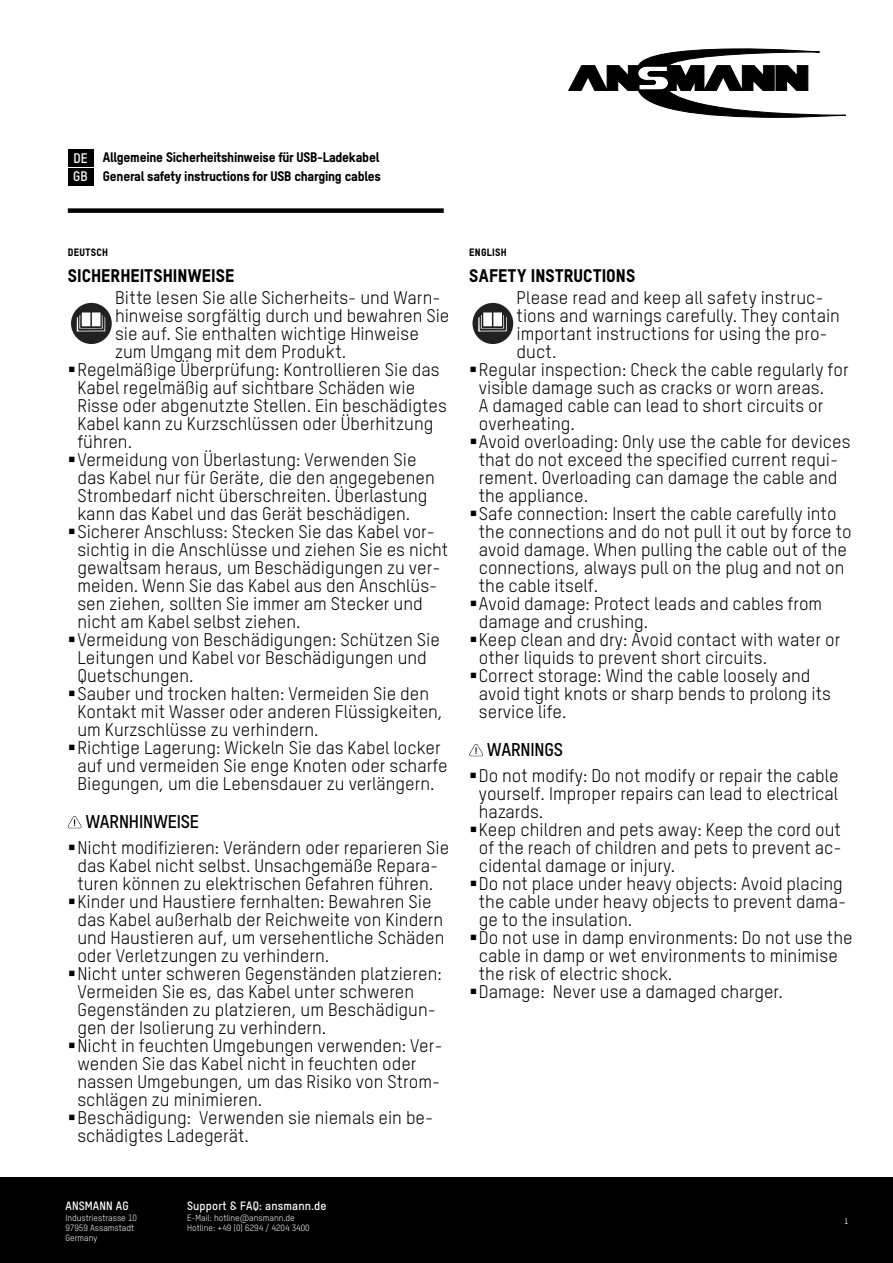
<style>
.page{position:relative;width:893px;height:1263px;background:#fff}
.page>*{position:absolute;margin:0;border:0;box-sizing:border-box;transform-origin:0 0}
.t1{font:18px/18px "TSTARPRO";color:#000}
.t2{font:800 18px "TSTARPRO";letter-spacing:.005em;color:#000}
.t3{font:18px "T Star Pro Bold";letter-spacing:-.01em;color:#000}
.t4{font:13.5px/19px "T Star Pro Heavy";letter-spacing:-.02em;color:#000}
.t5{font:13.5px/18.8px "T Star Pro Bold";color:#fff}
.t6{font:11.7px "T Star Pro Bold";letter-spacing:.01em;color:#fff}
.t7{font:800 10.5px "TSTARPRO";letter-spacing:.03em;color:#000}
.t8{font:8.85px/10.2px "T Star Pro Regular";color:#fff}
.t9{font:7.5px "T Star Pro Medium";color:#fff}
</style>
<div class="page">
<div style="left:0;top:1178px;width:893px;height:85px;background:#000"></div>
<svg style="left:569px;top:49px;width:277px;height:68px"></svg>
<svg style="left:71px;top:303px;width:41px;height:41px"></svg>
<svg style="left:68px;top:816px;width:13px;height:12px"></svg>
<svg style="left:472px;top:303px;width:41px;height:41px"></svg>
<svg style="left:469px;top:744px;width:14px;height:12px"></svg>
<div style="left:68px;top:208px;width:376px;height:5px;background:#000"></div>
<div style="left:68px;top:149px;width:25px;height:17px;background:#000"></div>
<div style="left:68px;top:168px;width:25px;height:17px;background:#000"></div>
<p class="t5" style="left:73px;top:147px;width:16px">DE<br>GB</p>
<p class="t4" style="left:103px;top:147px;width:279px">Allgemeine Sicherheitshinweise für USB-Ladekabel<br>General safety instructions for USB charging cables</p>
<p class="t7" style="left:68px;top:245px;width:42px">DEUTSCH</p>
<p class="t2" style="left:68px;top:263px;width:168px">SICHERHEITSHINWEISE</p>
<p class="t1" style="left:115px;top:288px;width:336px">Bitte lesen Sie alle Sicherheits- und Warn&shy;hinweise sorgfältig durch und bewahren Sie sie auf. Sie enthalten wichtige Hinweise zum Umgang mit dem Produkt.</p>
<p class="t1" style="left:77px;top:360px;width:371px;text-indent:-10px">▪Regelmäßige Überprüfung: Kontrollieren Sie das Kabel regelmäßig auf sichtbare Schäden wie Risse oder abgenutzte Stellen. Ein beschädigtes Kabel kann zu Kurzschlüssen oder Überhitzung führen.</p>
<p class="t1" style="left:77px;top:450px;width:359px;text-indent:-10px">▪Vermeidung von Überlastung: Verwenden Sie das Kabel nur für Geräte, die den angegebenen Strombedarf nicht überschreiten. Überlastung kann das Kabel und das Gerät beschädigen.</p>
<p class="t1" style="left:77px;top:522px;width:372px;text-indent:-10px">▪Sicherer Anschluss: Stecken Sie das Kabel vor&shy;sichtig in die Anschlüsse und ziehen Sie es nicht gewaltsam heraus, um Beschädigungen zu ver&shy;meiden. Wenn Sie das Kabel aus den Anschlüs&shy;sen ziehen, sollten Sie immer am Stecker und nicht am Kabel selbst ziehen.</p>
<p class="t1" style="left:77px;top:630px;width:364px;text-indent:-10px">▪Vermeidung von Beschädigungen: Schützen Sie<br>Leitungen und Kabel vor Beschädigungen und<br>Quetschungen.</p>
<p class="t1" style="left:77px;top:684px;width:367px;text-indent:-10px">▪Sauber und trocken halten: Vermeiden Sie den<br>Kontakt mit Wasser oder anderen Flüssigkeiten, um Kurzschlüsse zu verhindern.</p>
<p class="t1" style="left:68px;top:738px;width:381px;text-align:center">▪Richtige Lagerung: Wickeln Sie das Kabel locker auf und vermeiden Sie enge Knoten oder scharfe<br>Biegungen, um die Lebensdauer zu verlängern.</p>
<p class="t3" style="left:85px;top:808px;width:115px">WARNHINWEISE</p>
<p class="t1" style="left:68px;top:837px;width:383px;text-align:center">▪Nicht modifizieren: Verändern oder reparieren Sie das Kabel nicht selbst. Unsachgemäße Repara&shy;turen können zu elektrischen Gefahren führen.</p>
<p class="t1" style="left:77px;top:891px;width:369px;text-indent:-10px">▪Kinder und Haustiere fernhalten: Bewahren Sie das Kabel außerhalb der Reichweite von Kindern und Haustieren auf, um versehentliche Schäden oder Verletzungen zu verhindern.</p>
<p class="t1" style="left:77px;top:963px;width:366px;text-indent:-10px">▪Nicht unter schweren Gegenständen platzieren:<br>Vermeiden Sie es, das Kabel unter schweren Gegenständen zu platzieren, um Beschädigun&shy;gen der Isolierung zu verhindern.</p>
<p class="t1" style="left:77px;top:1035px;width:367px;text-indent:-10px">▪Nicht in feuchten Umgebungen verwenden: Ver&shy;wenden Sie das Kabel nicht in feuchten oder nassen Umgebungen, um das Risiko von Strom&shy;schlägen zu minimieren.</p>
<p class="t1" style="left:77px;top:1107px;width:357px;text-indent:-10px">▪Beschädigung: Verwenden sie niemals ein be&shy;schädigtes Ladegerät.</p>
<p class="t7" style="left:469px;top:245px;width:39px">ENGLISH</p>
<p class="t2" style="left:469px;top:263px;width:167px">SAFETY INSTRUCTIONS</p>
<p class="t1" style="left:517px;top:288px;width:325px">Please read and keep all safety instruc&shy;tions and warnings carefully. They contain important instructions for using the pro&shy;duct.</p>
<p class="t1" style="left:479px;top:360px;width:371px;text-indent:-10px">▪Regular inspection: Check the cable regularly for visible damage such as cracks or worn areas.<br>A damaged cable can lead to short circuits or overheating.</p>
<p class="t1" style="left:479px;top:432px;width:373px;text-indent:-10px">▪Avoid overloading: Only use the cable for devices that do not exceed the specified current requi&shy;rement. Overloading can damage the cable and the appliance.</p>
<p class="t1" style="left:479px;top:504px;width:374px;text-indent:-10px">▪Safe connection: Insert the cable carefully into the connections and do not pull it out by force to avoid damage. When pulling the cable out of the connections, always pull on the plug and not on the cable itself.</p>
<p class="t1" style="left:479px;top:594px;width:345px;text-indent:-10px">▪Avoid damage: Protect leads and cables from damage and crushing.</p>
<p class="t1" style="left:479px;top:630px;width:363px;text-indent:-10px">▪Keep clean and dry: Avoid contact with water or other liquids to prevent short circuits.</p>
<p class="t1" style="left:479px;top:666px;width:354px;text-indent:-10px">▪Correct storage: Wind the cable loosely and avoid tight knots or sharp bends to prolong its service life.</p>
<p class="t3" style="left:487px;top:736px;width:78px">WARNINGS</p>
<p class="t1" style="left:479px;top:765px;width:361px;text-align:justify;text-indent:-10px">▪Do not modify: Do not modify or repair the cable yourself. Improper repairs can lead to electrical hazards.</p>
<p class="t1" style="left:479px;top:819px;width:364px;text-align:justify;text-indent:-10px">▪Keep children and pets away: Keep the cord out of the reach of children and pets to prevent ac&shy;cidental damage or injury.</p>
<p class="t1" style="left:479px;top:873px;width:369px;text-indent:-10px">▪Do not place under heavy objects: Avoid placing the cable under heavy objects to prevent dama&shy;ge to the insulation.</p>
<p class="t1" style="left:479px;top:927px;width:375px;text-indent:-10px">▪Do not use in damp environments: Do not use the cable in damp or wet environments to minimise the risk of electric shock.</p>
<p class="t1" style="left:469px;top:981px;width:315px">▪Damage: Never use a damaged charger.</p>
<p class="t6" style="left:65px;top:1197px;width:65px">ANSMANN AG</p>
<p class="t8" style="left:65px;top:1212px;width:73px">Industriestrasse 10<br>97959 Assamstadt<br>Germany</p>
<p class="t6" style="left:187px;top:1197px;width:141px">Support &amp; FAQ: ansmann.de</p>
<p class="t8" style="left:187px;top:1211px;width:124px">E-Mail: hotline@ansmann.de<br>Hotline: +49 (0) 6294 / 4204 3400</p>
<p class="t9" style="left:844px;top:1216px;width:5px">1</p>
</div>
